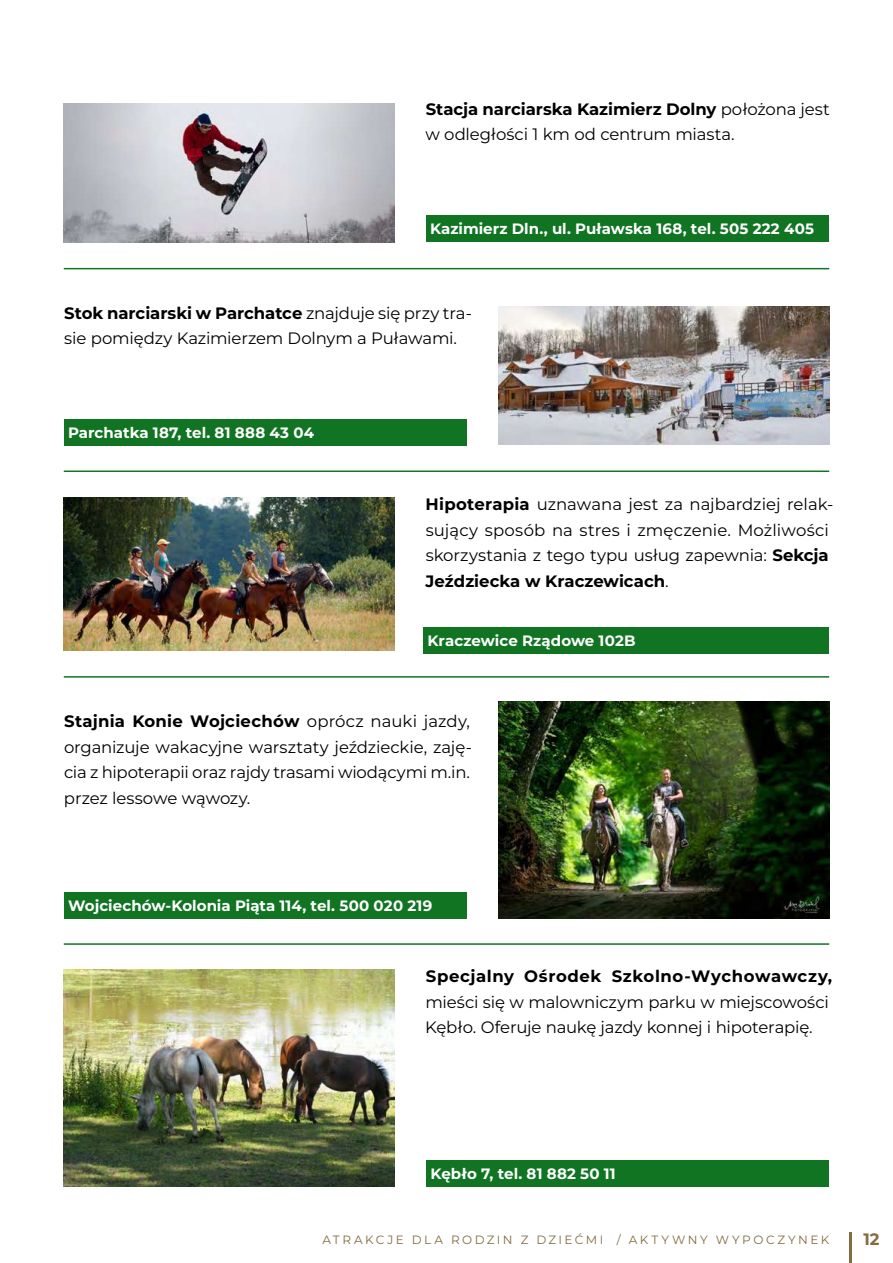
<style>
.page{position:relative;width:893px;height:1263px;background:#fff}
.page>*{position:absolute;margin:0;border:0;box-sizing:border-box;transform-origin:0 0}
.t1{font:16.5px/25.5px "Montserrat";letter-spacing:-.01em;color:#000}
.t2{font:700 16.5px "Montserrat";letter-spacing:.035em;color:#000}
.t3{font:700 16.5px "Montserrat";color:#866b3e}
.t4{font:700 15px "Montserrat";letter-spacing:.005em;color:#fff}
.t5{font:12px "Montserrat";letter-spacing:.21em;color:#866b3e}
.s1{font-weight:700}
</style>
<div class="page">
<img style="left:64px;top:104px;width:330px;height:138px">
<hr style="left:64px;top:268px;width:765px;height:1px;background:#107422">
<hr style="left:64px;top:470px;width:765px;height:2px;background:#107422">
<div style="left:426px;top:215px;width:403px;height:27px;background:#107422"></div>
<img style="left:499px;top:306px;width:330px;height:139px">
<div style="left:64px;top:419px;width:403px;height:27px;background:#107422"></div>
<img style="left:64px;top:497px;width:330px;height:154px">
<div style="left:423px;top:627px;width:405px;height:27px;background:#107422"></div>
<hr style="left:64px;top:676px;width:765px;height:2px;background:#107422">
<hr style="left:64px;top:943px;width:765px;height:2px;background:#107422">
<img style="left:499px;top:702px;width:330px;height:216px">
<div style="left:64px;top:892px;width:403px;height:27px;background:#107422"></div>
<img style="left:64px;top:969px;width:330px;height:217px">
<div style="left:426px;top:1160px;width:403px;height:27px;background:#107422"></div>
<hr style="left:849px;top:1231px;width:2px;height:32px;background:#866b3e">
<p class="t1" style="left:425px;top:96px;width:406px"><span class="s1">Stacja narciarska Kazimierz Dolny</span> położona jest w odległości 1 km od centrum miasta.</p>
<p class="t4" style="left:430px;top:218px;width:385px">Kazimierz Dln., ul. Puławska 168, tel. 505 222 405</p>
<p class="t1" style="left:64px;top:300px;width:409px"><span class="s1">Stok narciarski w Parchatce</span> znajduje się przy tra&shy;sie pomiędzy Kazimierzem Dolnym a Puławami.</p>
<p class="t4" style="left:68px;top:423px;width:247px">Parchatka 187, tel. 81 888 43 04</p>
<p class="t1" style="left:426px;top:491px;width:409px"><span class="s1">Hipoterapia</span> uznawana jest za najbardziej relak&shy;sujący sposób na stres i zmęczenie. Możliwości skorzystania z tego typu usług zapewnia: <span class="s1">Sekcja Jeździecka w Kraczewicach</span>.</p>
<p class="t4" style="left:427px;top:631px;width:210px">Kraczewice Rządowe 102B</p>
<p class="t1" style="left:64px;top:708px;width:409px"><span class="s1">Stajnia Konie Wojciechów</span> oprócz nauki jazdy, organizuje wakacyjne warsztaty jeździeckie, zaję&shy;cia z hipoterapii oraz rajdy trasami wiodącymi m.in. przez lessowe wąwozy.</p>
<p class="t4" style="left:68px;top:895px;width:366px">Wojciechów-Kolonia Piąta 114, tel. 500 020 219</p>
<p class="t2" style="left:426px;top:965px;width:408px">Specjalny Ośrodek Szkolno-Wychowawczy,</p>
<p class="t1" style="left:425px;top:989px;width:405px">mieści się w malowniczym parku w miejscowości<br>Kębło. Oferuje naukę jazdy konnej i hipoterapię.</p>
<p class="t4" style="left:431px;top:1163px;width:187px">Kębło 7, tel. 81 882 50 11</p>
<p class="t5" style="left:323px;top:1231px;width:508px">ATRAKCJE DLA RODZIN Z DZIEĆMI / AKTYWNY WYPOCZYNEK</p>
<p class="t3" style="left:863px;top:1228px;width:18px">12</p>
</div>
